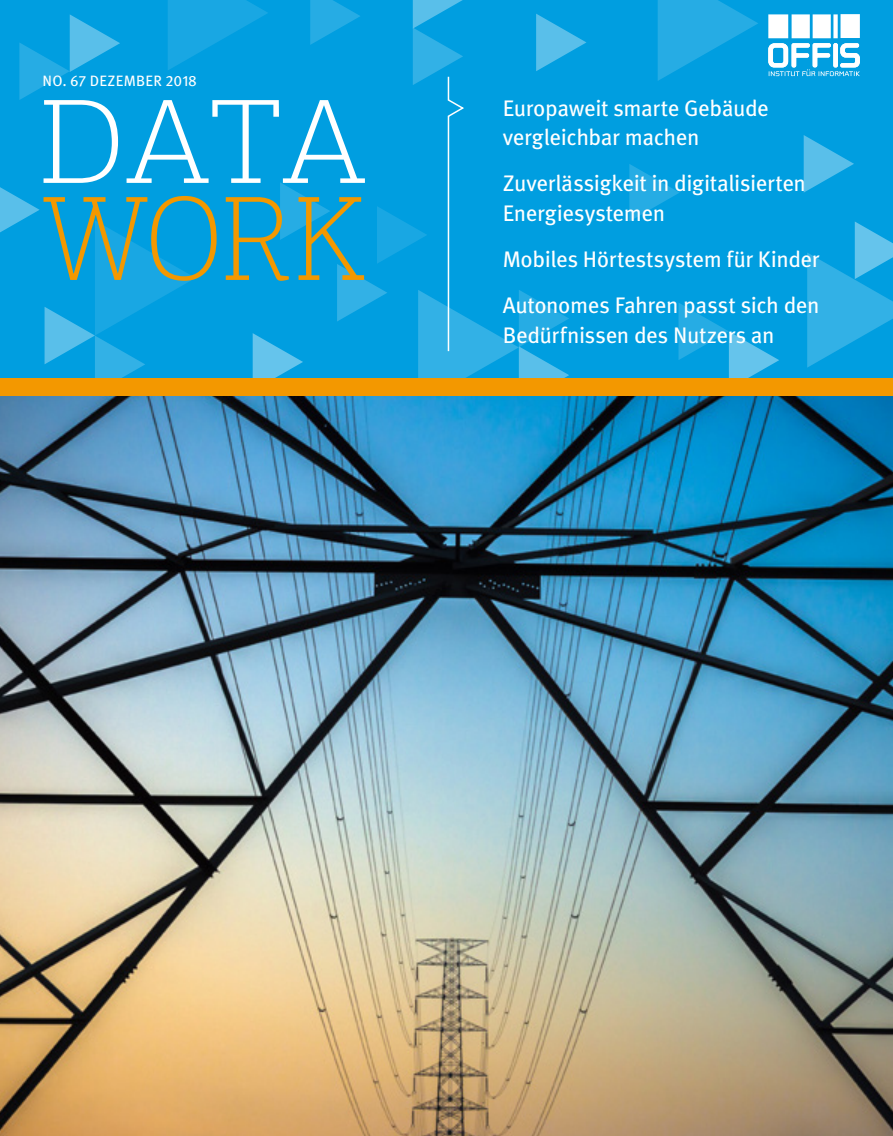
<style>
.page{position:relative;width:893px;height:1136px;background:#fff}
.page>*{position:absolute;margin:0;border:0;box-sizing:border-box;transform-origin:0 0}
.t1{font:100 121.05px "PF Agora Slab Pro";color:#f39800}
.t2{font:100 121.05px "PF Agora Slab Pro";color:#fff;scale:1.15 1}
.t3{font:22.5px/29.2px "Meta OT";letter-spacing:-.02em;color:#fff}
.t4{font:15px "Meta OT";letter-spacing:.015em;color:#fff}
</style>
<div class="page">
<div style="left:0;top:0;width:893px;height:383px;background:#009ee0"></div>
<svg style="left:804px;top:135px;width:50px;height:58px"></svg>
<svg style="left:678px;top:303px;width:101px;height:75px"></svg>
<svg style="left:629px;top:164px;width:51px;height:57px"></svg>
<svg style="left:807px;top:221px;width:86px;height:146px"></svg>
<svg style="left:658px;top:0;width:100px;height:81px"></svg>
<img style="left:0;top:395px;width:893px;height:740px">
<div style="left:0;top:378px;width:893px;height:17px;background:#f39800"></div>
<svg style="left:768px;top:14px;width:92px;height:62px"></svg>
<svg style="left:0;top:0;width:586px;height:405px"></svg>
<p class="t4" style="left:43px;top:71px;width:156px">NO. 67 DEZEMBER 2018</p>
<h1 class="t2" style="left:38px;top:72px;width:288px">DATA</h1>
<h1 class="t1" style="left:43px;top:169px;width:324px">WORK</h1>
<p class="t3" style="left:503px;top:94px;width:268px">Europaweit smarte Gebäude vergleichbar machen</p>
<p class="t3" style="left:503px;top:169px;width:305px">Zuverlässigkeit in digitalisierten<br>Energiesystemen</p>
<p class="t3" style="left:503px;top:236px;width:319px;line-height:46.2px">Mobiles Hörtestsystem für Kinder<br>Autonomes Fahren passt sich den</p>
<p class="t3" style="left:503px;top:320px;width:273px">Bedürfnissen des Nutzers an</p>
</div>
